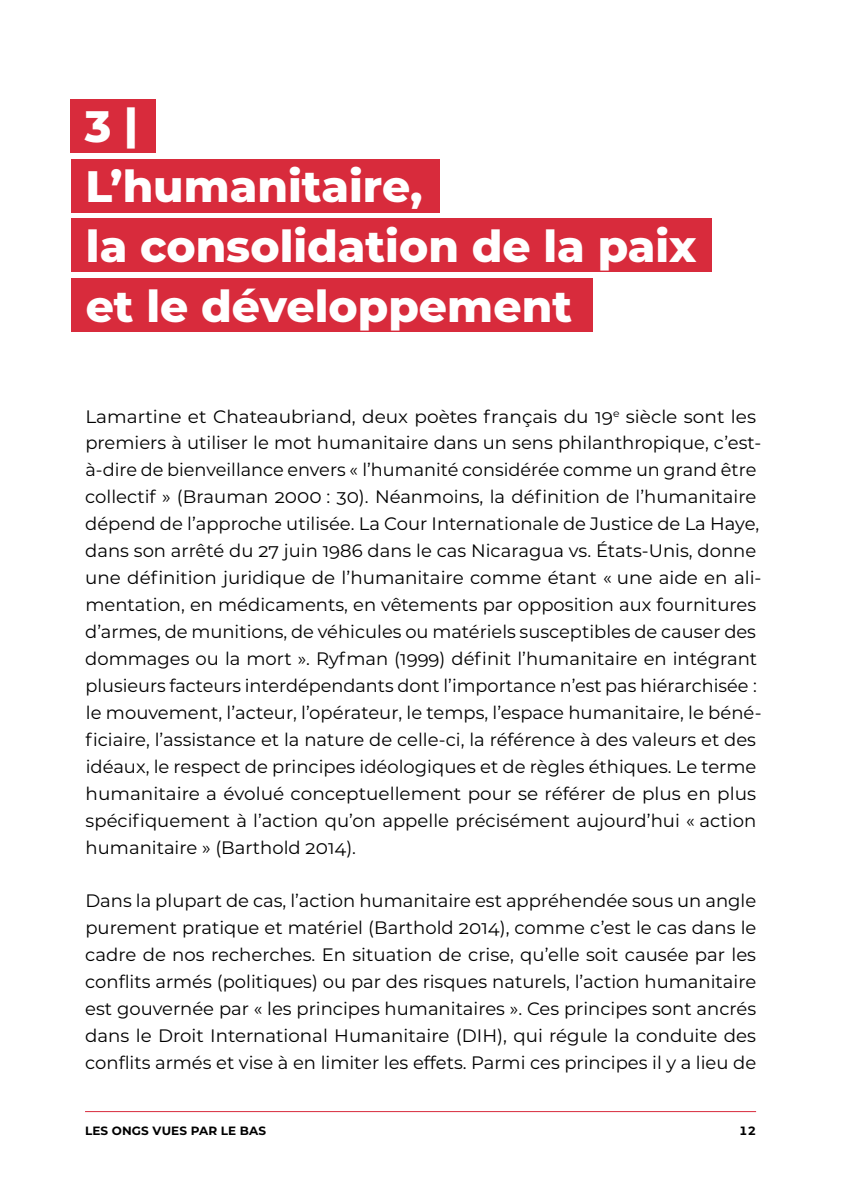
<style>
.page{position:relative;width:842px;height:1191px;background:#fff}
.page>*{position:absolute;margin:0;border:0;box-sizing:border-box;transform-origin:0 0}
.t1{font:800 44px/60.4px "Montserrat";color:#fff}
.t2{font:18px/27px "Montserrat";color:#000}
.t3{font:700 12px "Montserrat";letter-spacing:.01em;color:#000}
</style>
<div class="page">
<hr style="left:85px;top:1111px;width:671px;height:1px;background:#d82b3c">
<div style="left:71px;top:99px;width:85px;height:54px;background:#d82b3c"></div>
<div style="left:71px;top:159px;width:368px;height:54px;background:#d82b3c"></div>
<div style="left:71px;top:218px;width:640px;height:54px;background:#d82b3c"></div>
<div style="left:71px;top:278px;width:521px;height:54px;background:#d82b3c"></div>
<h1 class="t1" style="left:85px;top:93px;width:613px">3 |<br>L’humanitaire,<br>la consolidation de la paix et le développement</h1>
<p class="t2" style="left:85px;top:402px;width:678px">Lamartine et Chateaubriand, deux poètes français du 19<sup>e</sup> siècle sont les premiers à utiliser le mot humanitaire dans un sens philanthropique, c’est&shy;à-dire de bienveillance envers « l’humanité considérée comme un grand être collectif » (Brauman 2000 : 30). Néanmoins, la définition de l’humanitaire dépend de l’approche utilisée. La Cour Internationale de Justice de La Haye, dans son arrêté du 27 juin 1986 dans le cas Nicaragua vs. États-Unis, donne une définition juridique de l’humanitaire comme étant « une aide en ali&shy;mentation, en médicaments, en vêtements par opposition aux fournitures d’armes, de munitions, de véhicules ou matériels susceptibles de causer des dommages ou la mort ». Ryfman (1999) définit l’humanitaire en intégrant plusieurs facteurs interdépendants dont l’importance n’est pas hiérarchisée : le mouvement, l’acteur, l’opérateur, le temps, l’espace humanitaire, le béné&shy;ficiaire, l’assistance et la nature de celle-ci, la référence à des valeurs et des idéaux, le respect de principes idéologiques et de règles éthiques. Le terme humanitaire a évolué conceptuellement pour se référer de plus en plus spécifiquement à l’action qu’on appelle précisément aujourd’hui « action humanitaire » (Barthold 2014).</p>
<p class="t2" style="left:85px;top:887px;width:673px;text-align:justify">Dans la plupart de cas, l’action humanitaire est appréhendée sous un angle purement pratique et matériel (Barthold 2014), comme c’est le cas dans le cadre de nos recherches. En situation de crise, qu’elle soit causée par les conflits armés (politiques) ou par des risques naturels, l’action humanitaire est gouvernée par « les principes humanitaires ». Ces principes sont ancrés dans le Droit International Humanitaire (DIH), qui régule la conduite des conflits armés et vise à en limiter les effets. Parmi ces principes il y a lieu de</p>
<p class="t3" style="left:85px;top:1121px;width:183px">LES ONGS VUES PAR LE BAS</p>
<p class="t3" style="left:739px;top:1121px;width:18px">12</p>
</div>
